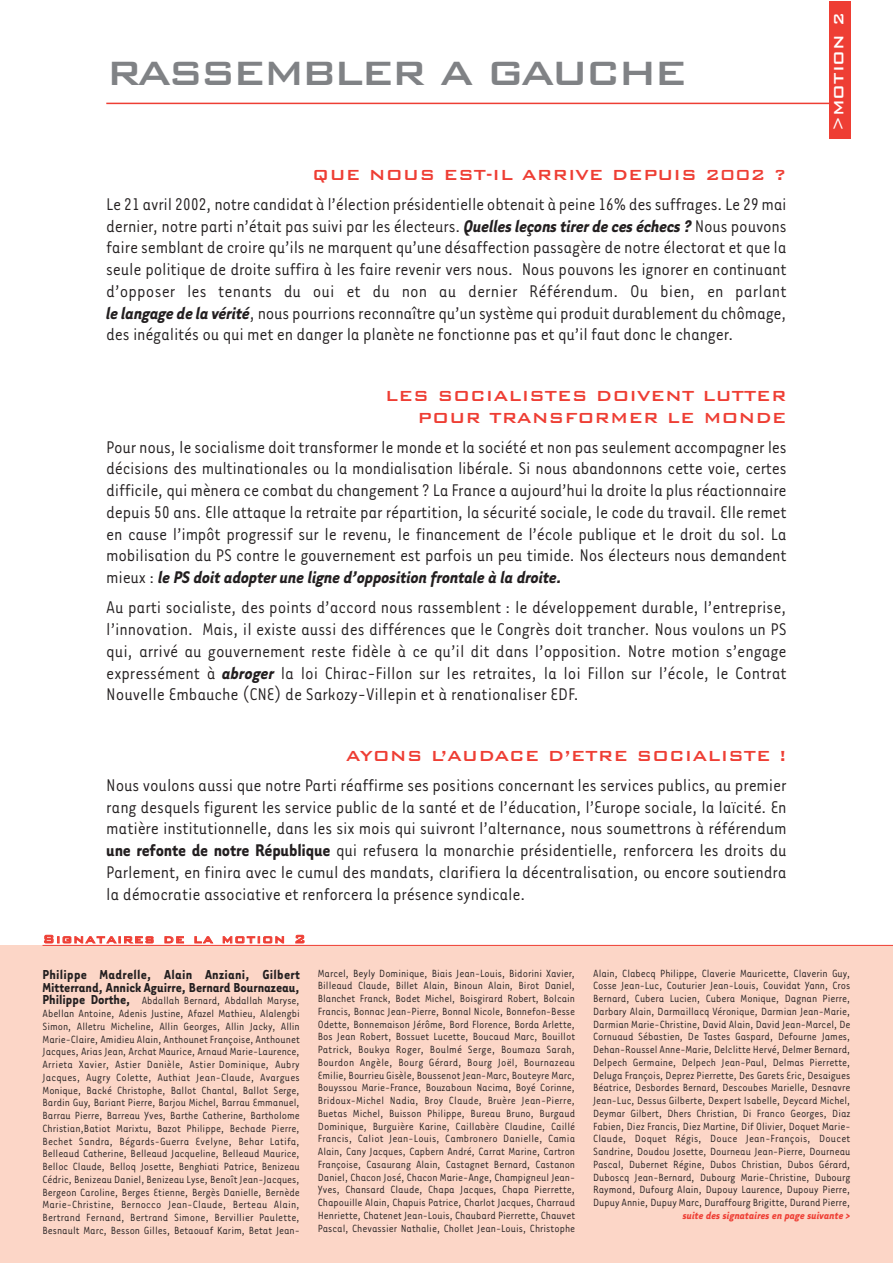
<style>
.page{position:relative;width:893px;height:1263px;background:#fff}
.page>*{position:absolute;margin:0;border:0;box-sizing:border-box;transform-origin:0 0}
.t1{font:500 45px "Bank Gothic BT";letter-spacing:-.08em;color:#808285}
.t2{font:19.5px/21.8px "Tarzana Narrow";letter-spacing:-.015em;color:#231f20;text-align:justify}
.t3{font:500 19.5px/21.8px "Bank Gothic BT";color:#ee3e34;text-align:right}
.t4{font:500 18px "Bank Gothic BT";color:#fff}
.t5{font:700 15px/12.8px "Tarzana Narrow";color:#231f20}
.t6{font:500 15px "Bank Gothic BT";letter-spacing:.085em;color:#ee3e34}
.t7{font:12px/12.8px "Tarzana Narrow";color:#231f20;text-align:justify}
.t8{font:italic 700 12px "Tarzana Narrow";color:#ee3e34}
.s1{font-weight:700;font-style:italic}
.s2{font-weight:700}
.s3{font-weight:700;font-size:15px}
</style>
<div class="page">
<div style="left:829px;top:1px;width:21px;height:138px;background:#ee3e34"></div>
<hr style="left:106px;top:103px;width:723px;height:1px;background:#ee3e34">
<div style="left:0;top:945px;width:892px;height:318px;background:#fcd6c7"></div>
<hr style="left:43px;top:945px;width:849px;height:1px;background:#ee3e34">
<h1 class="t1" style="left:106px;top:43px;width:583px">RASSEMBLER A GAUCHE</h1>
<h2 class="t3" style="left:312px;top:162px;width:476px">QUE NOUS EST-IL ARRIVE DEPUIS 2002 ?</h2>
<p class="t2" style="left:106px;top:195px;width:682px">Le 21 avril 2002, notre candidat à l’élection présidentielle obtenait à peine 16% des suffrages. Le 29 mai dernier, notre parti n’était pas suivi par les électeurs. <span class="s1">Quelles leçons tirer de ces échecs ?</span> Nous pouvons faire semblant de croire qu’ils ne marquent qu’une désaffection passagère de notre électorat et que la seule politique de droite suffira à les faire revenir vers nous. Nous pouvons les ignorer en continuant d’opposer les tenants du oui et du non au dernier Référendum. Ou bien, en parlant <span class="s1">le langage de la vérité</span>, nous pourrions reconnaître qu’un système qui produit durablement du chômage, des inégalités ou qui met en danger la planète ne fonctionne pas et qu’il faut donc le changer.</p>
<h2 class="t3" style="left:385px;top:383px;width:403px">LES SOCIALISTES DOIVENT LUTTER<br>POUR TRANSFORMER LE MONDE</h2>
<p class="t2" style="left:106px;top:437px;width:682px">Pour nous, le socialisme doit transformer le monde et la société et non pas seulement accompagner les décisions des multinationales ou la mondialisation libérale. Si nous abandonnons cette voie, certes difficile, qui mènera ce combat du changement ? La France a aujourd’hui la droite la plus réactionnaire depuis 50 ans. Elle attaque la retraite par répartition, la sécurité sociale, le code du travail. Elle remet en cause l’impôt progressif sur le revenu, le financement de l’école publique et le droit du sol. La mobilisation du PS contre le gouvernement est parfois un peu timide. Nos électeurs nous demandent mieux : <span class="s1">le PS doit adopter une ligne d’opposition frontale à la droite.</span></p>
<p class="t2" style="left:106px;top:598px;width:682px">Au parti socialiste, des points d’accord nous rassemblent : le développement durable, l’entreprise, l’innovation. Mais, il existe aussi des différences que le Congrès doit trancher. Nous voulons un PS qui, arrivé au gouvernement reste fidèle à ce qu’il dit dans l’opposition. Notre motion s’engage expressément à <span class="s1">abroger</span> la loi Chirac-Fillon sur les retraites, la loi Fillon sur l’école, le Contrat Nouvelle Embauche (CNE) de Sarkozy-Villepin et à renationaliser EDF.</p>
<h2 class="t3" style="left:346px;top:743px;width:442px">AYONS L’AUDACE D’ETRE SOCIALISTE !</h2>
<p class="t2" style="left:106px;top:776px;width:682px">Nous voulons aussi que notre Parti réaffirme ses positions concernant les services publics, au premier rang desquels figurent les service public de la santé et de l’éducation, l’Europe sociale, la laïcité. En matière institutionnelle, dans les six mois qui suivront l’alternance, nous soumettrons à référendum <span class="s2">une refonte de notre République</span> qui refusera la monarchie présidentielle, renforcera les droits du Parlement, en finira avec le cumul des mandats, clarifiera la décentralisation, ou encore soutiendra la démocratie associative et renforcera la présence syndicale.</p>
<p class="t6" style="left:43px;top:929px;width:264px">Signataires de la motion 2</p>
<h3 class="t4" style="left:827px;top:131px;width:120px;rotate:-90deg">&gt;MOTION 2</h3>
<p class="t5" style="left:43px;top:969px;width:259px">Philippe Madrelle, Alain Anziani, Gilbert<br>Mitterrand, Annick Aguirre, Bernard Bournazeau,</p>
<p class="t7" style="left:43px;top:995px;width:259px"><span class="s3">Philippe Dorthe,</span> Abdallah Bernard, Abdallah Maryse, Abellan Antoine, Adenis Justine, Afazel Mathieu, Alalengbi Simon, Alletru Micheline, Allin Georges, Allin Jacky, Allin Marie-Claire, Amidieu Alain, Anthounet Françoise, Anthounet Jacques, Arias Jean, Archat Maurice, Arnaud Marie-Laurence, Arrieta Xavier, Astier Danièle, Astier Dominique, Aubry Jacques, Augry Colette, Authiat Jean-Claude, Avargues Monique, Backé Christophe, Ballot Chantal, Ballot Serge, Bardin Guy, Bariant Pierre, Barjou Michel, Barrau Emmanuel, Barrau Pierre, Barreau Yves, Barthe Catherine, Bartholome Christian,Batiot Marixtu, Bazot Philippe, Bechade Pierre, Bechet Sandra, Bégards-Guerra Evelyne, Behar Latifa, Belleaud Catherine, Belleaud Jacqueline, Belleaud Maurice, Belloc Claude, Belloq Josette, Benghiati Patrice, Benizeau Cédric, Benizeau Daniel, Benizeau Lyse, Benoît Jean-Jacques, Bergeon Caroline, Berges Etienne, Bergès Danielle, Bernède Marie-Christine, Bernocco Jean-Claude, Berteau Alain, Bertrand Fernand, Bertrand Simone, Bervillier Paulette, Besnault Marc, Besson Gilles, Betaouaf Karim, Betat Jean-</p>
<p class="t7" style="left:318px;top:967px;width:259px">Marcel, Beyly Dominique, Biais Jean-Louis, Bidorini Xavier, Billeaud Claude, Billet Alain, Binoun Alain, Birot Daniel, Blanchet Franck, Bodet Michel, Boisgirard Robert, Bolcain Francis, Bonnac Jean-Pierre, Bonnal Nicole, Bonnefon-Besse Odette, Bonnemaison Jérôme, Bord Florence, Borda Arlette, Bos Jean Robert, Bossuet Lucette, Boucaud Marc, Bouillot Patrick, Boukya Roger, Boulmé Serge, Boumaza Sarah, Bourdon Angèle, Bourg Gérard, Bourg Joël, Bournazeau Emilie, Bourrieu Gisèle, Boussenot Jean-Marc, Bouteyre Marc, Bouyssou Marie-France, Bouzaboun Nacima, Boyé Corinne, Bridoux-Michel Nadia, Broy Claude, Bruère Jean-Pierre, Buetas Michel, Buisson Philippe, Bureau Bruno, Burgaud Dominique, Burguière Karine, Caillabère Claudine, Caillé Francis, Caliot Jean-Louis, Cambronero Danielle, Camia Alain, Cany Jacques, Capbern André, Carrat Marine, Cartron Françoise, Casaurang Alain, Castagnet Bernard, Castanon Daniel, Chacon José, Chacon Marie-Ange, Champigneul Jean-Yves, Chansard Claude, Chapa Jacques, Chapa Pierrette, Chapouille Alain, Chapuis Patrice, Charlot Jacques, Charraud Henriette, Chatenet Jean-Louis, Chaubard Pierrette, Chauvet Pascal, Chevassier Nathalie, Chollet Jean-Louis, Christophe</p>
<p class="t7" style="left:593px;top:967px;width:259px">Alain, Clabecq Philippe, Claverie Mauricette, Claverin Guy, Cosse Jean-Luc, Couturier Jean-Louis, Couvidat Yann, Cros Bernard, Cubera Lucien, Cubera Monique, Dagnan Pierre, Darbary Alain, Darmaillacq Véronique, Darmian Jean-Marie, Darmian Marie-Christine, David Alain, David Jean-Marcel, De Cornuaud Sébastien, De Tastes Gaspard, Defourne James, Dehan-Roussel Anne-Marie, Delclitte Hervé, Delmer Bernard, Delpech Germaine, Delpech Jean-Paul, Delmas Pierrette, Deluga François, Deprez Pierrette, Des Garets Eric, Desaigues Béatrice, Desbordes Bernard, Descoubes Marielle, Desnavre Jean-Luc, Dessus Gilberte, Dexpert Isabelle, Deycard Michel, Deymar Gilbert, Dhers Christian, Di Franco Georges, Diaz Fabien, Diez Francis, Diez Martine, Dif Olivier, Doquet Marie-Claude, Doquet Régis, Douce Jean-François, Doucet Sandrine, Doudou Josette, Dourneau Jean-Pierre, Dourneau Pascal, Dubernet Régine, Dubos Christian, Dubos Gérard, Duboscq Jean-Bernard, Dubourg Marie-Christine, Dubourg Raymond, Dufourg Alain, Dupouy Laurence, Dupouy Pierre, Dupuy Annie, Dupuy Marc, Duraffourg Brigitte, Durand Pierre,</p>
<p class="t8" style="left:683px;top:1211px;width:169px">suite des signataires en page suivante &gt;</p>
</div>
